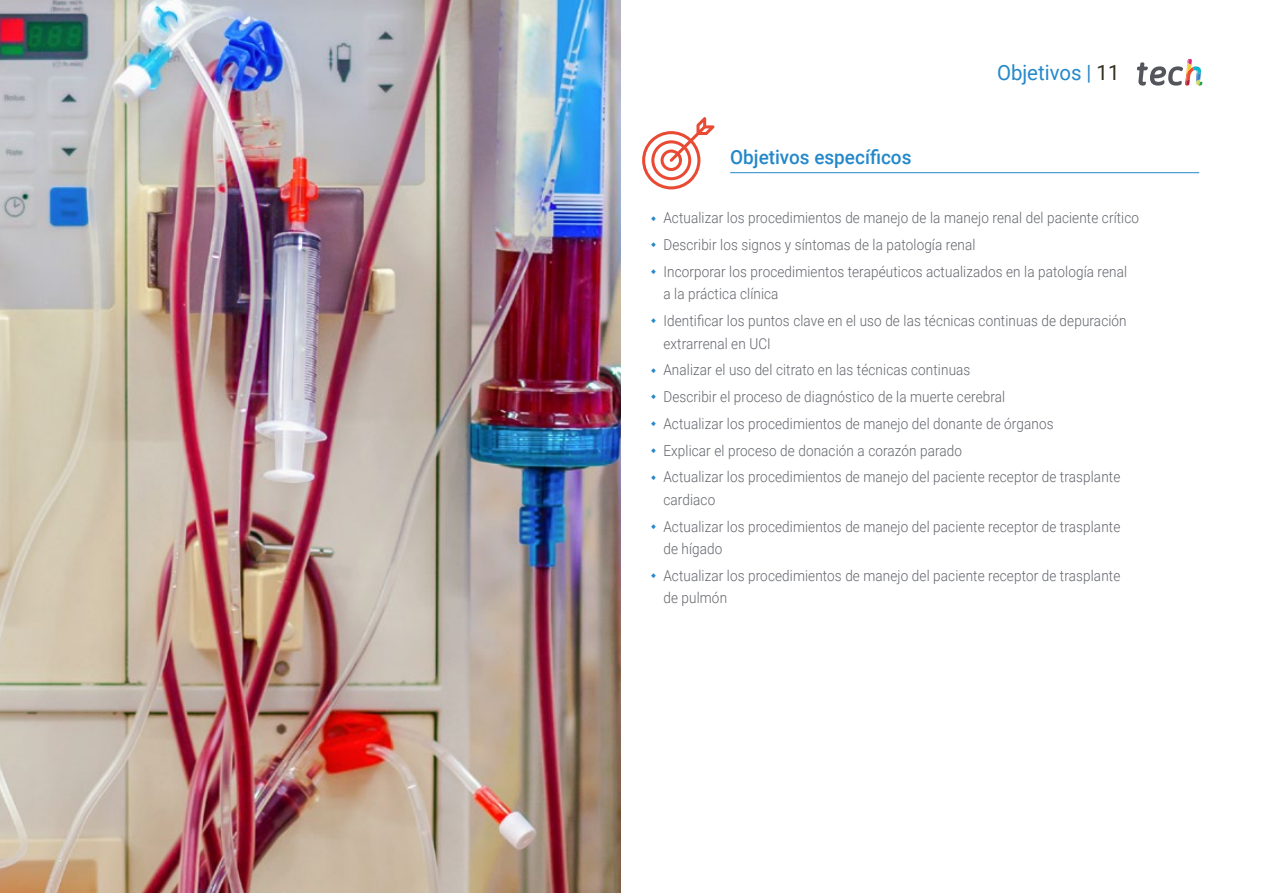
<style>
.page{position:relative;width:1263px;height:893px;background:#fff}
.page>*{position:absolute;margin:0;border:0;box-sizing:border-box;transform-origin:0 0}
.t1{font:21px "Roboto";color:#2488c9}
.t2{font:500 19.5px "Roboto";color:#2488c9}
.t3{font:300 15px/26.7px "Roboto";letter-spacing:.01em;color:#61646a;scale:.9 1}
.s1{color:#312e20}
</style>
<div class="page">
<hr style="left:730px;top:172px;width:469px;height:1px;background:#2488c9">
<svg style="left:642px;top:117px;width:72px;height:72px"></svg>
<img style="left:0;top:0;width:621px;height:893px">
<svg style="left:1137px;top:59px;width:65px;height:27px"></svg>
<h2 class="t2" style="left:730px;top:144px;width:183px">Objetivos específicos</h2>
<h1 class="t1" style="left:997px;top:57px;width:124px">Objetivos | <span class="s1">11</span></h1>
<p class="t3" style="left:663px;top:204px;width:530px">Actualizar los procedimientos de manejo de la manejo renal del paciente crítico<br>Describir los signos y síntomas de la patología renal<br>Incorporar los procedimientos terapéuticos actualizados en la patología renal</p>
<p class="t3" style="left:663px;top:280px;width:516px">a la práctica clínica<br>Identificar los puntos clave en el uso de las técnicas continuas de depuración</p>
<p class="t3" style="left:663px;top:329px;width:509px">extrarrenal en UCI<br>Analizar el uso del citrato en las técnicas continuas<br>Describir el proceso de diagnóstico de la muerte cerebral<br>Actualizar los procedimientos de manejo del donante de órganos<br>Explicar el proceso de donación a corazón parado<br>Actualizar los procedimientos de manejo del paciente receptor de trasplante</p>
<p class="t3" style="left:663px;top:486px;width:509px">cardiaco<br>Actualizar los procedimientos de manejo del paciente receptor de trasplante</p>
<p class="t3" style="left:663px;top:535px;width:509px">de hígado<br>Actualizar los procedimientos de manejo del paciente receptor de trasplante</p>
<p class="t3" style="left:663px;top:584px;width:72px">de pulmón</p>
</div>
